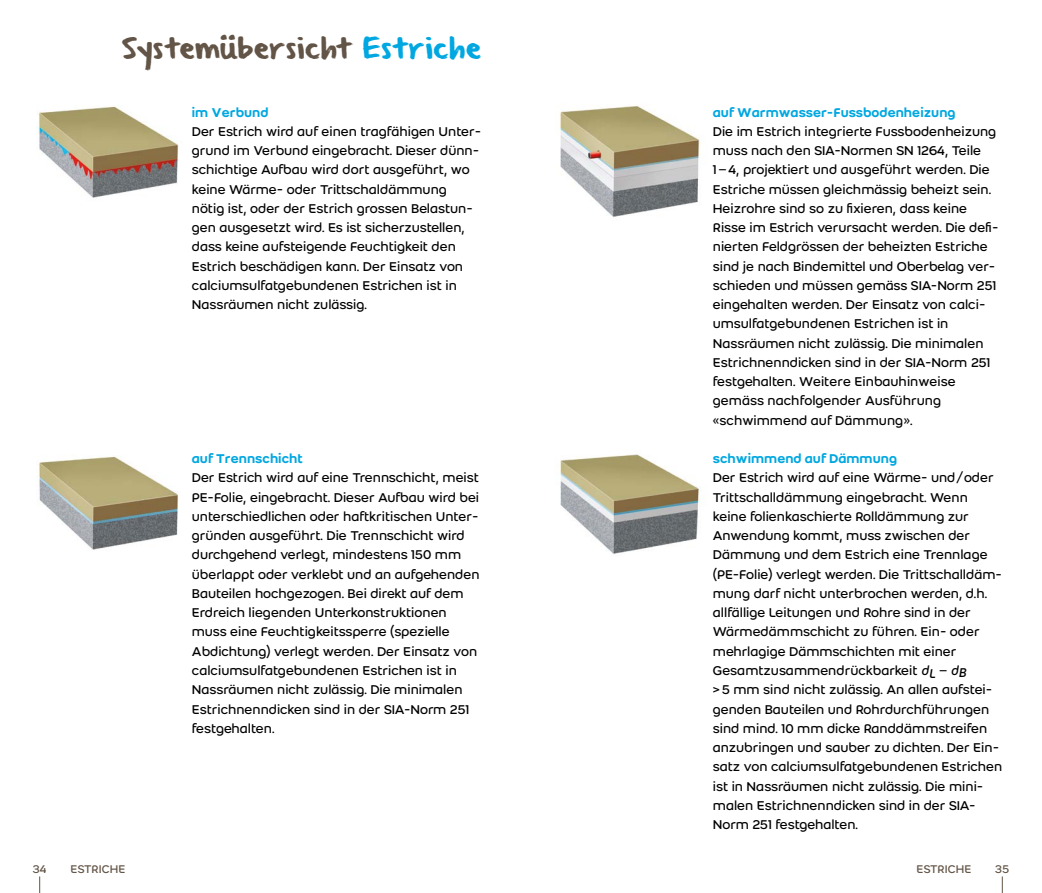
<style>
.page{position:relative;width:1042px;height:893px;background:#fff}
.page>*{position:absolute;margin:0;border:0;box-sizing:border-box;transform-origin:0 0}
.t1{font:23.62px "Weber Brush";letter-spacing:.035em;color:#625446}
.t2{font:14px/19.2px "Weber";color:#000}
.t3{font:500 14px "Weber";color:#00a7e0}
.t4{font:12.25px "Weber";letter-spacing:.005em;color:#625446}
.s1{color:#00a7e0}
.s2{font-style:italic}
</style>
<div class="page">
<svg style="left:39px;top:876px;width:1px;height:17px"></svg>
<svg style="left:1002px;top:876px;width:1px;height:17px"></svg>
<img style="left:37px;top:106px;width:142px;height:92px">
<img style="left:38px;top:456px;width:140px;height:94px">
<img style="left:559px;top:105px;width:141px;height:112px">
<img style="left:559px;top:454px;width:141px;height:100px">
<h1 class="t1" style="left:122px;top:37px;width:361px">Systemübersicht <span class="s1">Estriche</span></h1>
<p class="t3" style="left:192px;top:102px;width:78px">im Verbund</p>
<p class="t2" style="left:192px;top:122px;width:291px">Der Estrich wird auf einen tragfähigen Unter&shy;grund im Verbund eingebracht. Dieser dünn&shy;schichtige Aufbau wird dort ausgeführt, wo keine Wärme- oder Trittschaldämmung nötig ist, oder der Estrich grossen Belastun&shy;gen ausgesetzt wird. Es ist sicherzustellen, dass keine aufsteigende Feuchtigkeit den Estrich beschädigen kann. Der Einsatz von calciumsulfatgebundenen Estrichen ist in Nassräumen nicht zulässig.</p>
<p class="t3" style="left:192px;top:448px;width:113px">auf Trennschicht</p>
<p class="t2" style="left:192px;top:468px;width:289px">Der Estrich wird auf eine Trennschicht, meist PE-Folie, eingebracht. Dieser Aufbau wird bei unterschiedlichen oder haftkritischen Unter&shy;gründen ausgeführt. Die Trennschicht wird durchgehend verlegt, mindestens 150 mm überlappt oder verklebt und an aufgehenden Bauteilen hochgezogen. Bei direkt auf dem Erdreich liegenden Unterkonstruktionen muss eine Feuchtigkeitssperre (spezielle Abdichtung) verlegt werden. Der Einsatz von calciumsulfatgebundenen Estrichen ist in Nassräumen nicht zulässig. Die minimalen Estrichnenndicken sind in der SIA-Norm 251 festgehalten.</p>
<p class="t3" style="left:713px;top:102px;width:244px">auf Warmwasser-Fussbodenheizung</p>
<p class="t2" style="left:713px;top:122px;width:287px">Die im Estrich integrierte Fussbodenheizung muss nach den SIA-Normen SN 1264, Teile 1–4, projektiert und ausgeführt werden. Die Estriche müssen gleichmässig beheizt sein.<br>Heizrohre sind so zu fixieren, dass keine Risse im Estrich verursacht werden. Die defi&shy;nierten Feldgrössen der beheizten Estriche sind je nach Bindemittel und Oberbelag ver&shy;schieden und müssen gemäss SIA-Norm 251 eingehalten werden. Der Einsatz von calci&shy;umsulfatgebundenen Estrichen ist in Nassräumen nicht zulässig. Die minimalen Estrichnenndicken sind in der SIA-Norm 251 festgehalten. Weitere Einbauhinweise gemäss nachfolgender Ausführung «schwimmend auf Dämmung».</p>
<p class="t3" style="left:713px;top:448px;width:186px">schwimmend auf Dämmung</p>
<p class="t2" style="left:713px;top:468px;width:291px">Der Estrich wird auf eine Wärme- und/oder Trittschalldämmung eingebracht. Wenn keine folienkaschierte Rolldämmung zur Anwendung kommt, muss zwischen der Dämmung und dem Estrich eine Trennlage (PE-Folie) verlegt werden. Die Trittschalldäm&shy;mung darf nicht unterbrochen werden, d.h. allfällige Leitungen und Rohre sind in der Wärmedämmschicht zu führen. Ein- oder mehrlagige Dämmschichten mit einer Gesamtzusammendrückbarkeit <span class="s2">dL</span> – <span class="s2">dB<br></span>&gt;5 mm sind nicht zulässig. An allen aufstei&shy;genden Bauteilen und Rohrdurchführungen sind mind. 10 mm dicke Randdämmstreifen anzubringen und sauber zu dichten. Der Ein&shy;satz von calciumsulfatgebundenen Estrichen ist in Nassräumen nicht zulässig. Die mini&shy;malen Estrichnenndicken sind in der SIA-Norm 251 festgehalten.</p>
<p class="t4" style="left:33px;top:860px;width:15px">34</p>
<p class="t4" style="left:995px;top:860px;width:16px">35</p>
<p class="t4" style="left:71px;top:860px;width:56px">ESTRICHE</p>
<p class="t4" style="left:916px;top:860px;width:56px">ESTRICHE</p>
</div>
